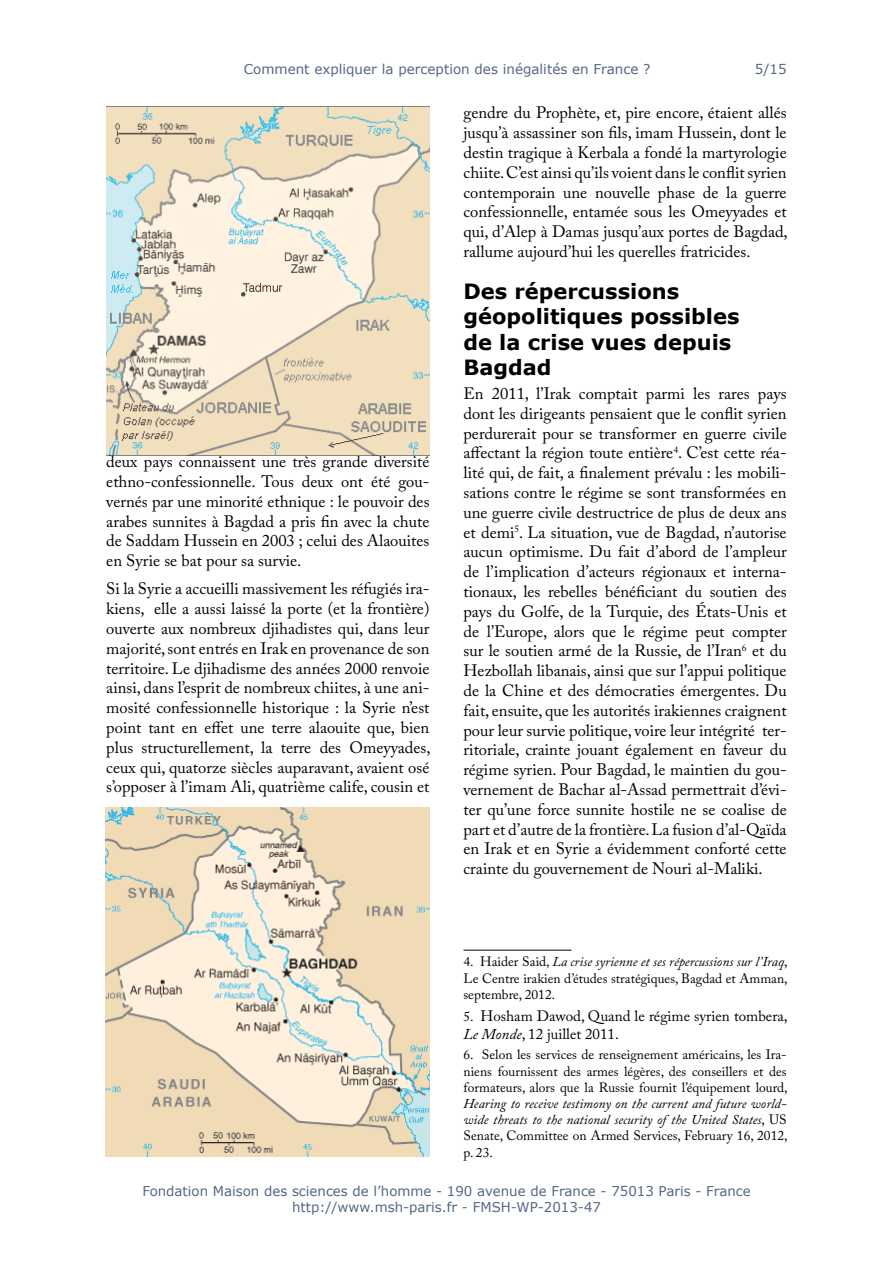
<style>
.page{position:relative;width:893px;height:1263px;background:#fff}
.page>*{position:absolute;margin:0;border:0;box-sizing:border-box;transform-origin:0 0}
.t1{font:700 21px/25.2px "Verdana";color:#000}
.t2{font:16.5px/19.8px "Adobe Caslon Pro";color:#000;text-align:justify}
.t3{font:15px/18px "Adobe Caslon Pro";color:#000}
.t4{font:13.5px/16.2px "Adobe Caslon Pro";color:#000;text-align:justify}
.t5{font:13.5px/16.2px "Verdana";color:#556683;text-align:center}
.t6{font:italic 13.5px/16.2px "Adobe Caslon Pro";color:#000;text-align:justify}
.s1{font-style:italic}
.s2{font-size:13.5px}
.s3{font-style:normal}
</style>
<div class="page">
<hr style="left:463px;top:950px;width:108px;height:1px;background:#000">
<img style="left:106px;top:106px;width:323px;height:349px">
<img style="left:106px;top:808px;width:324px;height:349px">
<p class="t5" style="left:244px;top:61px;width:408px">Comment expliquer la perception des inégalités en France ?</p>
<p class="t5" style="left:755px;top:61px;width:33px">5/15</p>
<p class="t2" style="left:106px;top:451px;width:325px">deux pays connaissent une très grande diversité ethno-confessionnelle. Tous deux ont été gou&shy;vernés par une minorité ethnique : le pouvoir des arabes sunnites à Bagdad a pris fin avec la chute de Saddam Hussein en 2003 ; celui des Alaouites en Syrie se bat pour sa survie.</p>
<p class="t2" style="left:106px;top:579px;width:326px">Si la Syrie a accueilli massivement les réfugiés ira&shy;kiens, elle a aussi laissé la porte (et la frontière) ouverte aux nombreux djihadistes qui, dans leur majorité, sont entrés en Irak en provenance de son territoire. Le djihadisme des années 2000 renvoie ainsi, dans l’esprit de nombreux chiites, à une ani&shy;mosité confessionnelle historique : la Syrie n’est point tant en effet une terre alaouite que, bien plus structurellement, la terre des Omeyyades, ceux qui, quatorze siècles auparavant, avaient osé s’opposer à l’imam Ali, quatrième calife, cousin et</p>
<p class="t2" style="left:463px;top:103px;width:326px">gendre du Prophète, et, pire encore, étaient allés jusqu’à assassiner son fils, imam Hussein, dont le destin tragique à Kerbala a fondé la martyrologie chiite. C’est ainsi qu’ils voient dans le conflit syrien contemporain une nouvelle phase de la guerre confessionnelle, entamée sous les Omeyyades et qui, d’Alep à Damas jusqu’aux portes de Bagdad, rallume aujourd’hui les querelles fratricides.</p>
<p class="t1" style="left:463px;top:279px;width:277px">Des répercussions géopolitiques possibles de la crise vues depuis<br>Bagdad</p>
<p class="t2" style="left:463px;top:383px;width:325px">En 2011, l’Irak comptait parmi les rares pays dont les dirigeants pensaient que le conflit syrien perdurerait pour se transformer en guerre civile affectant la région toute entière<sup>4</sup>. C’est cette réa&shy;lité qui, de fait, a finalement prévalu : les mobili&shy;sations contre le régime se sont transformées en une guerre civile destructrice de plus de deux ans et demi<sup>5</sup>. La situation, vue de Bagdad, n’autorise aucun optimisme. Du fait d’abord de l’ampleur de l’implication d’acteurs régionaux et interna&shy;tionaux, les rebelles bénéficiant du soutien des pays du Golfe, de la Turquie, des États-Unis et de l’Europe, alors que le régime peut compter sur le soutien armé de la Russie, de l’Iran<sup>6</sup> et du Hezbollah libanais, ainsi que sur l’appui politique de la Chine et des démocraties émergentes. Du fait, ensuite, que les autorités irakiennes craignent pour leur survie politique, voire leur intégrité ter&shy;ritoriale, crainte jouant également en faveur du régime syrien. Pour Bagdad, le maintien du gou&shy;vernement de Bachar al-Assad permettrait d’évi&shy;ter qu’une force sunnite hostile ne se coalise de part et d’autre de la frontière. La fusion d’al-Qaïda en Irak et en Syrie a évidemment conforté cette crainte du gouvernement de Nouri al-Maliki.</p>
<p class="t4" style="left:463px;top:953px;width:326px">4. Haider Said, <span class="s1">La crise syrienne et ses répercussions sur l’Iraq</span>, Le Centre irakien d’études stratégiques, Bagdad et Amman, septembre, 2012.</p>
<p class="t3" style="left:463px;top:1007px;width:326px"><span class="s2">5.</span> Hosham Dawod, Quand le régime syrien tombera,<br><span class="s1">Le Monde</span>, 12 juillet 2011.</p>
<p class="t4" style="left:463px;top:1047px;width:326px">6. Selon les services de renseignement américains, les Ira&shy;niens fournissent des armes légères, des conseillers et des formateurs, alors que la Russie fournit l’équipement lourd,</p>
<p class="t6" style="left:463px;top:1095px;width:326px">Hearing to receive testimony on the current and future world&shy;wide threats to the national security of the United States<span class="s3">, US Senate, Committee on Armed Services, February 16, 2012, p. 23.</span></p>
<p class="t5" style="left:142px;top:1182px;width:610px">Fondation Maison des sciences de l’homme - 190 avenue de France - 75013 Paris - France http://www.msh-paris.fr - FMSH-WP-2013-47</p>
</div>
